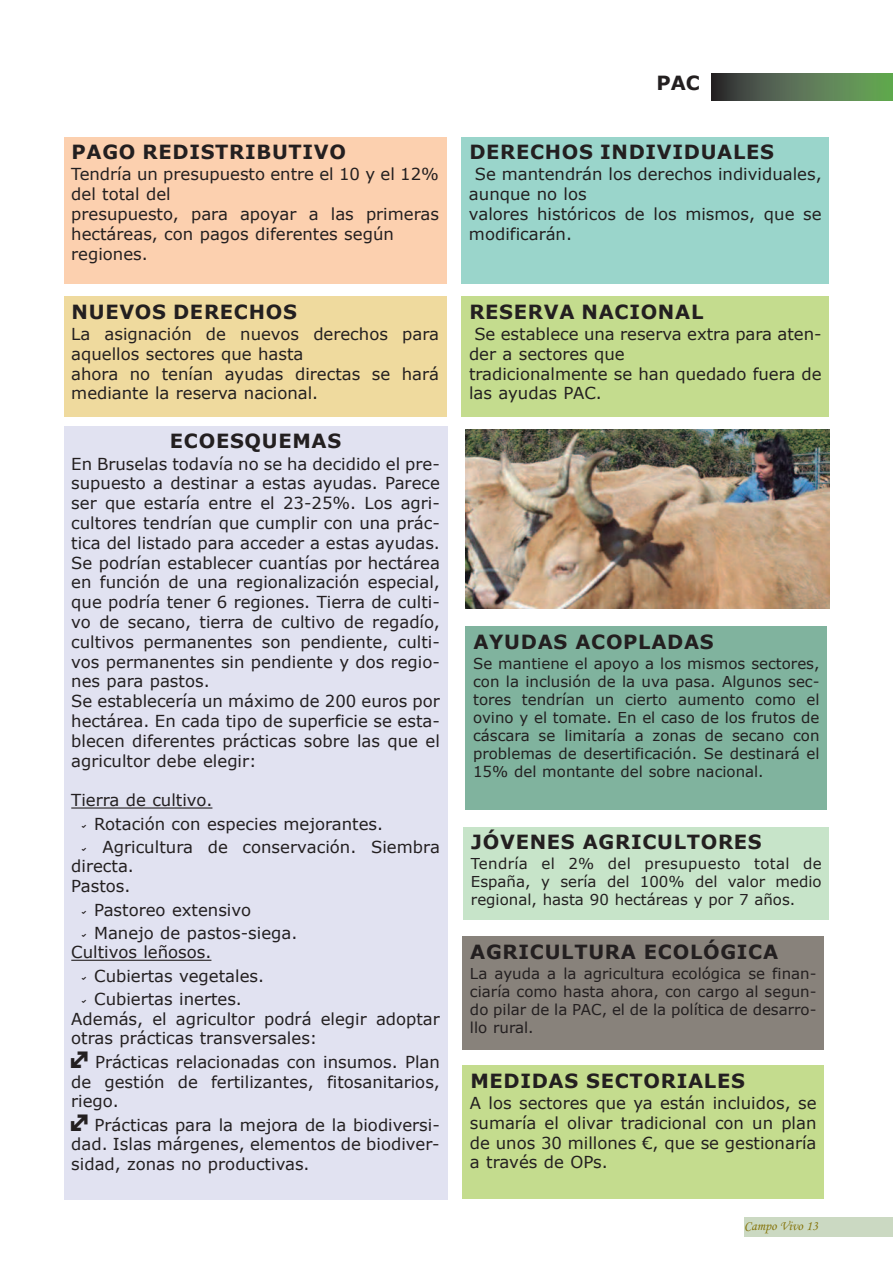
<style>
.page{position:relative;width:893px;height:1263px;background:#fff}
.page>*{position:absolute;margin:0;border:0;box-sizing:border-box;transform-origin:0 0}
.t1{font:700 19.5px "Verdana";letter-spacing:.035em;color:#231f20}
.t2{font:16.5px/19.8px "Verdana";color:#231f20}
.t3{font:15px/18px "Verdana";color:#231f20;text-align:justify}
.t4{font:13.5px "Monotype Corsiva";color:#86750c}
</style>
<div class="page">
<svg style="left:711px;top:73px;width:182px;height:27px;background:#54704e"></svg>
<div style="left:744px;top:1217px;width:149px;height:19px;background:#cbd9c2"></div>
<div style="left:64px;top:137px;width:382px;height:146px;background:#fcd0af"></div>
<div style="left:461px;top:137px;width:368px;height:146px;background:#9ad5cb"></div>
<div style="left:64px;top:296px;width:382px;height:121px;background:#efda9e"></div>
<div style="left:461px;top:296px;width:368px;height:121px;background:#c4dc8e"></div>
<div style="left:64px;top:426px;width:383px;height:773px;background:#e1e2f1"></div>
<hr style="left:71px;top:807px;width:141px;height:1px;background:#231f20">
<hr style="left:71px;top:960px;width:140px;height:1px;background:#231f20">
<div style="left:462px;top:936px;width:362px;height:114px;background:#88827b"></div>
<div style="left:466px;top:626px;width:361px;height:184px;background:#80b39e"></div>
<div style="left:463px;top:827px;width:366px;height:93px;background:#c7e4c9"></div>
<div style="left:462px;top:1065px;width:362px;height:134px;background:#c4dc8e"></div>
<img style="left:466px;top:429px;width:363px;height:180px">
<p class="t1" style="left:72px;top:140px;width:276px">PAGO REDISTRIBUTIVO</p>
<p class="t2" style="left:71px;top:164px;width:369px">Tendría un presupuesto entre el 10 y el 12% del total del<br>presupuesto, para apoyar a las primeras hectáreas, con pagos diferentes según regiones.</p>
<p class="t1" style="left:72px;top:299px;width:227px">NUEVOS DEREChOS</p>
<p class="t2" style="left:71px;top:323px;width:369px">La asignación de nuevos derechos para aquellos sectores que hasta<br>ahora no tenían ayudas directas se hará mediante la reserva nacional.</p>
<p class="t1" style="left:170px;top:429px;width:173px">ECOESQUEMAS</p>
<p class="t2" style="left:71px;top:453px;width:370px">En Bruselas todavía no se ha decidido el pre&shy;supuesto a destinar a estas ayudas. Parece ser que estaría entre el 23-25%. Los agri&shy;cultores tendrían que cumplir con una prác&shy;tica del listado para acceder a estas ayudas.<br>Se podrían establecer cuantías por hectárea en función de una regionalización especial, que podría tener 6 regiones. Tierra de culti&shy;vo de secano, tierra de cultivo de regadío, cultivos permanentes son pendiente, culti&shy;vos permanentes sin pendiente y dos regio&shy;nes para pastos.<br>Se establecería un máximo de 200 euros por hectárea. En cada tipo de superficie se esta&shy;blecen diferentes prácticas sobre las que el agricultor debe elegir:</p>
<p class="t2" style="left:71px;top:790px;width:143px">Tierra de cultivo.</p>
<p class="t2" style="left:94px;top:813px;width:290px">Rotación con especies mejorantes.</p>
<p class="t2" style="left:102px;top:837px;width:339px">Agricultura de conservación. Siembra</p>
<p class="t2" style="left:71px;top:856px;width:64px">directa.<br>Pastos.</p>
<p class="t2" style="left:94px;top:898px;width:205px;line-height:23.2px">Pastoreo extensivo<br>Manejo de pastos-siega.</p>
<p class="t2" style="left:94px;top:940px;width:171px;line-height:23.4px;text-indent:-23px">Cultivos leñosos.<br>Cubiertas vegetales.<br>Cubiertas inertes.</p>
<p class="t2" style="left:71px;top:1008px;width:370px">Además, el agricultor podrá elegir adoptar otras prácticas transversales:</p>
<p class="t2" style="left:71px;top:1052px;width:370px;text-align:justify;text-indent:24px">Prácticas relacionadas con insumos. Plan de gestión de fertilizantes, fitosanitarios, riego.</p>
<p class="t2" style="left:71px;top:1115px;width:370px;text-align:justify;text-indent:23px">Prácticas para la mejora de la biodiversi&shy;dad. Islas márgenes, elementos de biodiver&shy;sidad, zonas no productivas.</p>
<p class="t1" style="left:656px;top:70px;width:45px">PAC</p>
<p class="t1" style="left:469px;top:140px;width:306px">DEREChOS INDIVIDUALES</p>
<p class="t2" style="left:469px;top:164px;width:354px;text-indent:6px">Se mantendrán los derechos individuales, aunque no los<br>valores históricos de los mismos, que se modificarán.</p>
<p class="t1" style="left:469px;top:299px;width:236px">RESERVA NACIONAL</p>
<p class="t2" style="left:469px;top:323px;width:354px;text-indent:5px">Se establece una reserva extra para aten&shy;der a sectores que<br>tradicionalmente se han quedado fuera de las ayudas PAC.</p>
<p class="t1" style="left:473px;top:629px;width:242px">AyUDAS ACOPLADAS</p>
<p class="t3" style="left:473px;top:653px;width:348px">Se mantiene el apoyo a los mismos sectores, con la inclusión de la uva pasa. Algunos sec&shy;tores tendrían un cierto aumento como el ovino y el tomate. En el caso de los frutos de cáscara se limitaría a zonas de secano con problemas de desertificación. Se destinará el 15% del montante del sobre nacional.</p>
<p class="t1" style="left:471px;top:830px;width:292px">JÓVENES AGRICULTORES</p>
<p class="t3" style="left:471px;top:854px;width:352px">Tendría el 2% del presupuesto total de España, y sería del 100% del valor medio regional, hasta 90 hectáreas y por 7 años.</p>
<p class="t1" style="left:470px;top:939px;width:309px">AGRICULTURA ECOLÓGICA</p>
<p class="t3" style="left:470px;top:964px;width:348px">La ayuda a la agricultura ecológica se finan&shy;ciaría como hasta ahora, con cargo al segun&shy;do pilar de la PAC, el de la política de desarro&shy;llo rural.</p>
<p class="t1" style="left:470px;top:1068px;width:276px">MEDIDAS SECTORIALES</p>
<p class="t2" style="left:470px;top:1092px;width:348px;text-align:justify">A los sectores que ya están incluidos, se sumaría el olivar tradicional con un plan de unos 30 millones €, que se gestionaría a través de OPs.</p>
<p class="t4" style="left:744px;top:1217px;width:76px">Campo Vivo 13</p>
</div>
